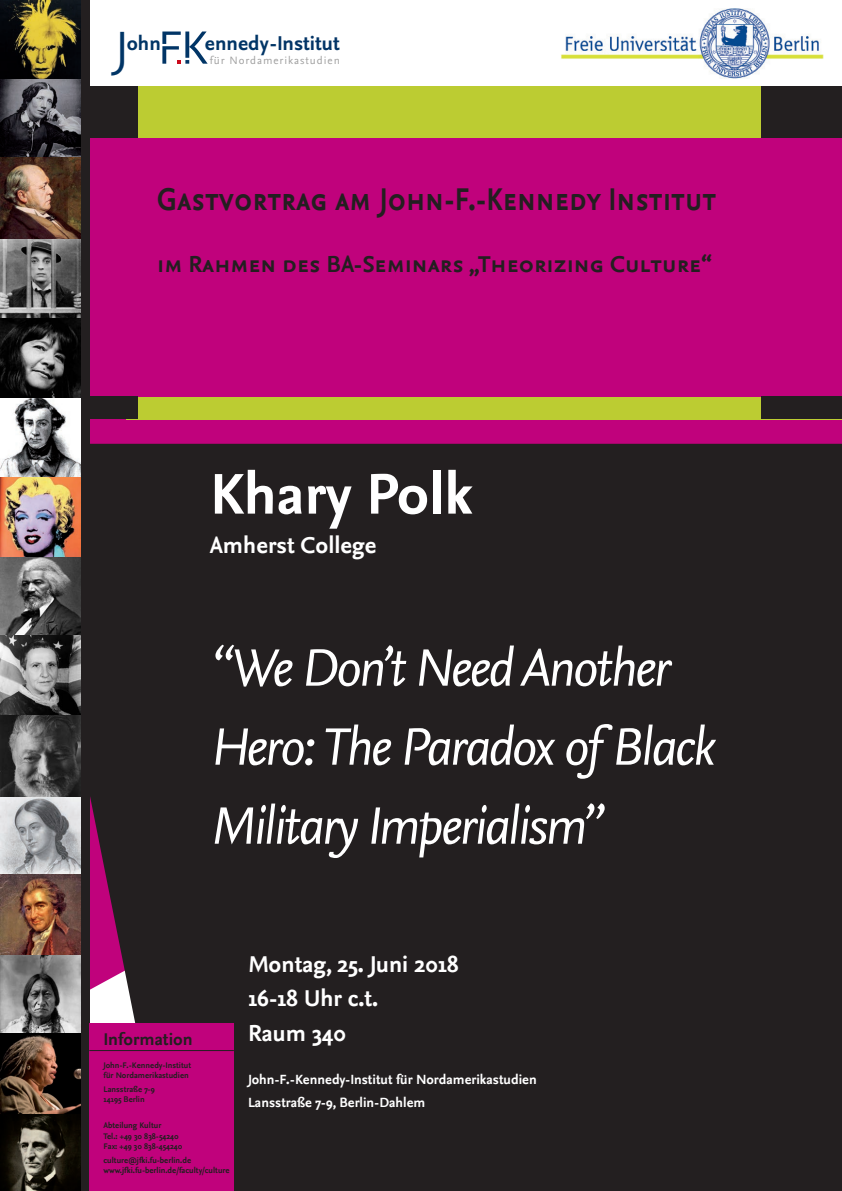
<style>
.page{position:relative;width:842px;height:1191px;background:#fff}
.page>*{position:absolute;margin:0;border:0;box-sizing:border-box;transform-origin:0 0}
.Text_-_Referenten{font:700 60px "Nexus Sans TF";color:#fff}
.Text_-_Herkunft_Datu{font:italic 55px/79px "Nexus Sans Pro";letter-spacing:-.05em;color:#fff}
.t1{font:48.8px "Nexus Sans";color:#013566}
.Titel_-_Haupttitel{font:33px "Nexus Sans Bold SC";color:#231f20;scale:.87 1}
.Text_-_Herkunft_Datu-2{font:700 24px "Nexus Sans";color:#fff}
.Titel_-_Haupttitel-2{font:24px "Nexus Sans Bold SC";color:#231f20}
.t2{font:700 20.9px "Nexus Sans";color:#033466}
.t3{font:700 20.9px "Nexus Sans";color:#013566}
.Information_-_Übersc{font:700 17.8px "Nexus Sans";color:#231f20}
.Text_-_Veranstaltung{font:700 14px "Nexus Sans";color:#fff}
.t4{font:11.1px "Nexus Sans";letter-spacing:.085em;color:#a0a0a0}
.Information_-_Text{font:700 8.5px/9.9px "Nexus Sans";color:#231f20}
.s1{color:#013566}
</style>
<div class="page">
<div style="left:90px;top:137px;width:752px;height:307px;background:#c0027c"></div>
<div style="left:126px;top:86px;width:716px;height:51px;background:#bccc32"></div>
<div style="left:126px;top:397px;width:716px;height:22px;background:#bccc32"></div>
<div style="left:90px;top:444px;width:752px;height:747px;background:#231f20"></div>
<div style="left:89px;top:396px;width:49px;height:23px;background:#231f20"></div>
<div style="left:89px;top:86px;width:49px;height:51px;background:#231f20"></div>
<div style="left:761px;top:86px;width:81px;height:51px;background:#231f20"></div>
<svg style="left:80px;top:2px;width:8px;height:1187px;background:#332d2d"></svg>
<div style="left:78px;top:0;width:12px;height:1191px;border:1px solid #231f20"></div>
<div style="left:761px;top:396px;width:81px;height:23px;background:#231f20"></div>
<img style="left:0;top:0;width:80px;height:1191px">
<svg style="left:162px;top:32px;width:46px;height:32px"></svg>
<img style="left:561px;top:8px;width:263px;height:71px">
<div style="left:89px;top:1023px;width:145px;height:168px;background:#c0027c"></div>
<hr style="left:89px;top:1050px;width:145px;height:1px;background:#231f20">
<p class="t1" style="left:115px;top:20px;width:16px">J</p>
<p class="t3" style="left:127px;top:31px;width:36px">ohn</p>
<p class="t2" style="left:205px;top:31px;width:137px"><span class="s1">ennedy-</span>Institut</p>
<p class="t4" style="left:210px;top:54px;width:132px">für Nordamerikastudien</p>
<p class="Titel_-_Haupttitel" style="left:157px;top:180px;width:644px">Gastvortrag am John-F.-Kennedy Institut</p>
<p class="Titel_-_Haupttitel-2" style="left:157px;top:251px;width:557px">im Rahmen des BA-Seminars „Theorizing Culture“</p>
<p class="Text_-_Referenten" style="left:210px;top:460px;width:265px">Khary Polk</p>
<p class="Text_-_Herkunft_Datu-2" style="left:210px;top:531px;width:168px">Amherst College</p>
<p class="Text_-_Herkunft_Datu" style="left:210px;top:625px;width:506px">“We Don’t Need Another<br>Hero: The Paradox of Black<br>Military Imperialism”</p>
<p class="Information_-_Übersc" style="left:103px;top:1029px;width:91px">Information</p>
<p class="Information_-_Text" style="left:103px;top:1060px;width:89px">John-F.-Kennedy-Institut für Nordamerikastudien</p>
<p class="Information_-_Text" style="left:103px;top:1084px;width:53px">Lansstraße 7-9<br>14195 Berlin</p>
<p class="Information_-_Text" style="left:103px;top:1120px;width:59px">Abteilung Kultur</p>
<p class="Information_-_Text" style="left:103px;top:1131px;width:80px">Tel.: +49 30 838-54240<br>Fax: +49 30 838-454240</p>
<p class="Information_-_Text" style="left:103px;top:1155px;width:128px">culture@jfki.fu-berlin.de www.jfki.fu-berlin.de/faculty/culture</p>
<p class="Text_-_Herkunft_Datu-2" style="left:248px;top:950px;width:212px">Montag, 25. Juni 2018</p>
<p class="Text_-_Herkunft_Datu-2" style="left:248px;top:984px;width:132px">16-18 Uhr c.t.</p>
<p class="Text_-_Herkunft_Datu-2" style="left:248px;top:1019px;width:99px">Raum 340</p>
<p class="Text_-_Veranstaltung" style="left:248px;top:1071px;width:290px">John-F.-Kennedy-Institut für Nordamerikastudien</p>
<p class="Text_-_Veranstaltung" style="left:248px;top:1094px;width:179px">Lansstraße 7-9, Berlin-Dahlem</p>
</div>
